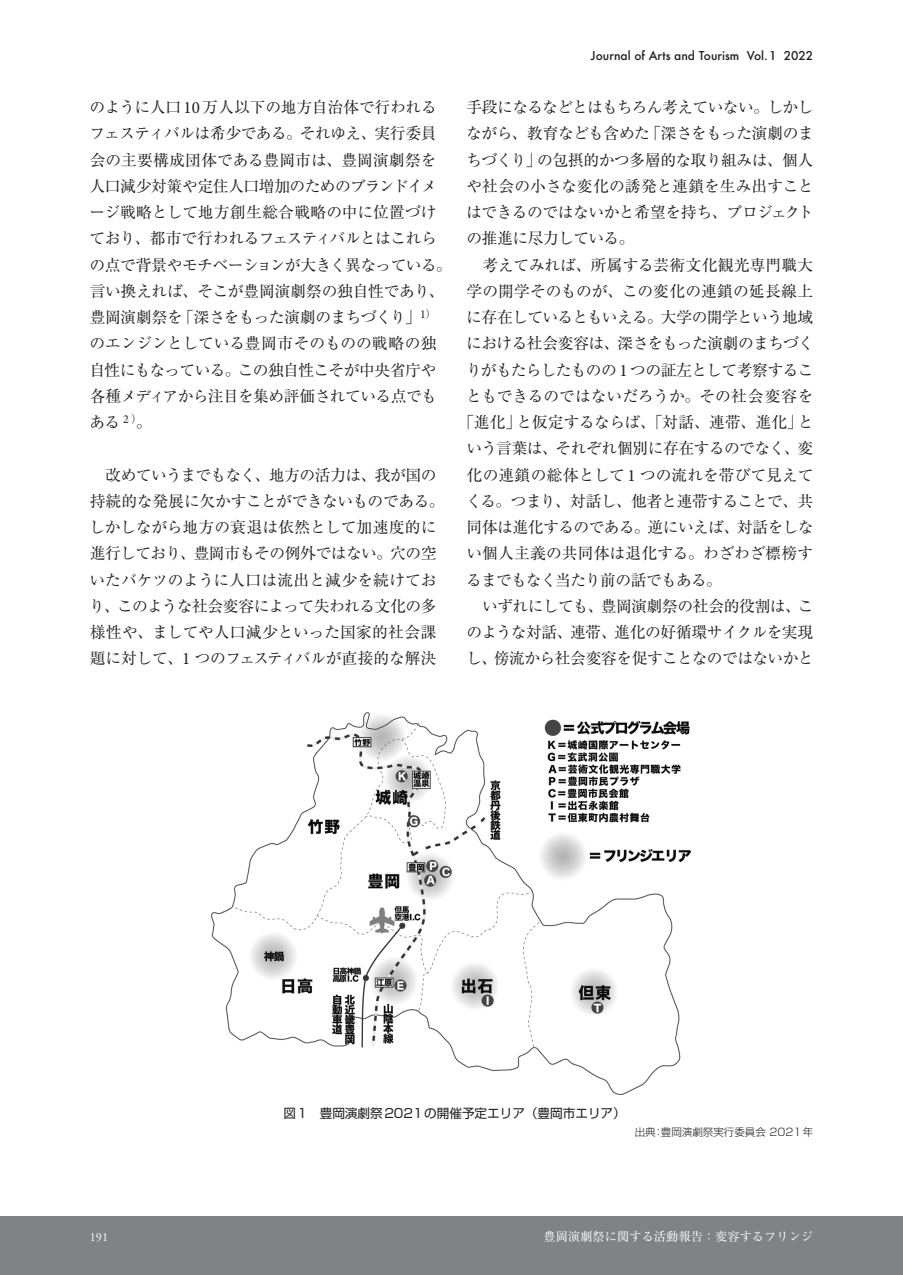
<style>
.page{position:relative;width:903px;height:1275px;background:#fff}
.page>*{position:absolute;margin:0;border:0;box-sizing:border-box;transform-origin:0 0}
.t1{font:15.75px/26.2px "Ryumin Pr 6 N";letter-spacing:-.025em;color:#231f20}
.t2{font:15.75px "Ryumin Pr 6 N";letter-spacing:.015em;color:#231f20}
.t3{font:15.75px "Ryumin Pr 6 N";letter-spacing:.005em;color:#231f20}
.t4{font:15.75px "Ryumin Pr 6 N";color:#231f20}
.t5{font:15.75px "Ryumin Pr 6 N";letter-spacing:-.045em;color:#231f20}
.t6{font:15.75px "Ryumin Pr 6 N";letter-spacing:.01em;color:#231f20}
.t7{font:15.75px "Ryumin Pr 6 N";letter-spacing:-.05em;color:#231f20}
.t8{font:12.6px "Shin Go Pr 6 N";color:#231f20}
.t9{font:12.25px "Ryumin Pr 6 N";color:#fff}
.t10{font:12.25px "Adobe Garamond Pro";color:#fff}
.t11{font:500 11.9px "Futura";color:#231f20}
.t12{font:300 10.5px "Shin Go Pr 6 N";color:#231f20}
.s1{font-family:"Minion Pro";font-size:17.32px}
</style>
<div class="page">
<div style="left:0;top:1216px;width:903px;height:59px;background:#808285"></div>
<img style="left:212px;top:713px;width:479px;height:381px">
<p class="t1" style="left:89px;top:93px;width:364px">のように人口<span class="s1">10</span> 万人以下の地方自治体で行われるフェスティバルは希少である。それゆえ、実行委員会の主要構成団体である豊岡市は、豊岡演劇祭を人口減少対策や定住人口増加のためのブランドイメージ戦略として地方創生総合戦略の中に位置づけており、都市で行われるフェスティバルとはこれらの点で背景やモチベーションが大きく異なっている。言い換えれば、そこが豊岡演劇祭の独自性であり、豊岡演劇祭を「深さをもった演劇のまちづくり」<sup>1</sup><sup>）</sup>のエンジンとしている豊岡市そのものの戦略の独自性にもなっている。この独自性こそが中央省庁や各種メディアから注目を集め評価されている点でもある <sup>2</sup> <sup>）</sup>。</p>
<p class="t1" style="left:89px;top:461px;width:357px">　改めていうまでもなく、地方の活力は、我が国の持続的な発展に欠かすことができないものである。しかしながら地方の衰退は依然として加速度的に進行しており、豊岡市もその例外ではない。穴の空いたバケツのように人口は流出と減少を続けており、このような社会変容によって失われる文化の多様性や、ましてや人口減少といった国家的社会課題に対して、<span class="s1">1</span> つのフェスティバルが直接的な解決</p>
<p class="t11" style="left:591px;top:48px;width:224px">Journal of Arts and Tourism Vol. 1 2022</p>
<p class="t1" style="left:466px;top:93px;width:348px">手段になるなどとはもちろん考えていない。しかし</p>
<p class="t1" style="left:466px;top:119px;width:349px">ながら、教育なども含めた「深さをもった演劇のま</p>
<p class="t1" style="left:466px;top:146px;width:348px">ちづくり」の包摂的かつ多層的な取り組みは、個人</p>
<p class="t3" style="left:466px;top:174px;width:349px">や社会の小さな変化の誘発と連鎖を生み出すこと</p>
<p class="t1" style="left:466px;top:198px;width:349px">はできるのではないかと希望を持ち、プロジェクト</p>
<p class="t1" style="left:466px;top:224px;width:170px">の推進に尽力している。</p>
<p class="t3" style="left:467px;top:252px;width:348px">　考えてみれば、所属する芸術文化観光専門職大</p>
<p class="t2" style="left:466px;top:279px;width:348px">学の開学そのものが、この変化の連鎖の延長線上</p>
<p class="t1" style="left:466px;top:303px;width:348px">に存在しているともいえる。大学の開学という地域</p>
<p class="t1" style="left:466px;top:330px;width:349px">における社会変容は、深さをもった演劇のまちづく</p>
<p class="t1" style="left:466px;top:356px;width:349px">りがもたらしたものの <span class="s1">1</span> つの証左として考察するこ</p>
<p class="t4" style="left:466px;top:384px;width:349px">ともできるのではないだろうか。その社会変容を</p>
<p class="t2" style="left:458px;top:410px;width:357px">「進化」と仮定するならば、「対話、連帯、進化」と</p>
<p class="t1" style="left:466px;top:434px;width:348px">いう言葉は、それぞれ個別に存在するのでなく、変</p>
<p class="t4" style="left:466px;top:462px;width:348px">化の連鎖の総体として <span class="s1">1</span> つの流れを帯びて見えて</p>
<p class="t5" style="left:466px;top:489px;width:349px">くる。つまり、対話し、他者と連帯することで、共</p>
<p class="t1" style="left:466px;top:513px;width:349px">同体は進化するのである。逆にいえば、対話をしな</p>
<p class="t6" style="left:466px;top:541px;width:348px">い個人主義の共同体は退化する。わざわざ標榜す</p>
<p class="t7" style="left:466px;top:567px;width:257px">るまでもなく当たり前の話でもある。</p>
<p class="t1" style="left:467px;top:592px;width:348px">　いずれにしても、豊岡演劇祭の社会的役割は、こ</p>
<p class="t1" style="left:466px;top:618px;width:348px">のような対話、連帯、進化の好循環サイクルを実現</p>
<p class="t1" style="left:466px;top:645px;width:349px">し、傍流から社会変容を促すことなのではないかと</p>
<p class="t8" style="left:283px;top:1103px;width:344px">図1　豊岡演劇祭2021の開催予定エリア（豊岡市エリア）</p>
<p class="t12" style="left:635px;top:1123px;width:180px">出典：豊岡演劇祭実行委員会 2021年</p>
<p class="t10" style="left:90px;top:1229px;width:20px">191</p>
<p class="t9" style="left:544px;top:1227px;width:271px">豊岡演劇祭に関する活動報告：変容するフリンジ</p>
</div>
